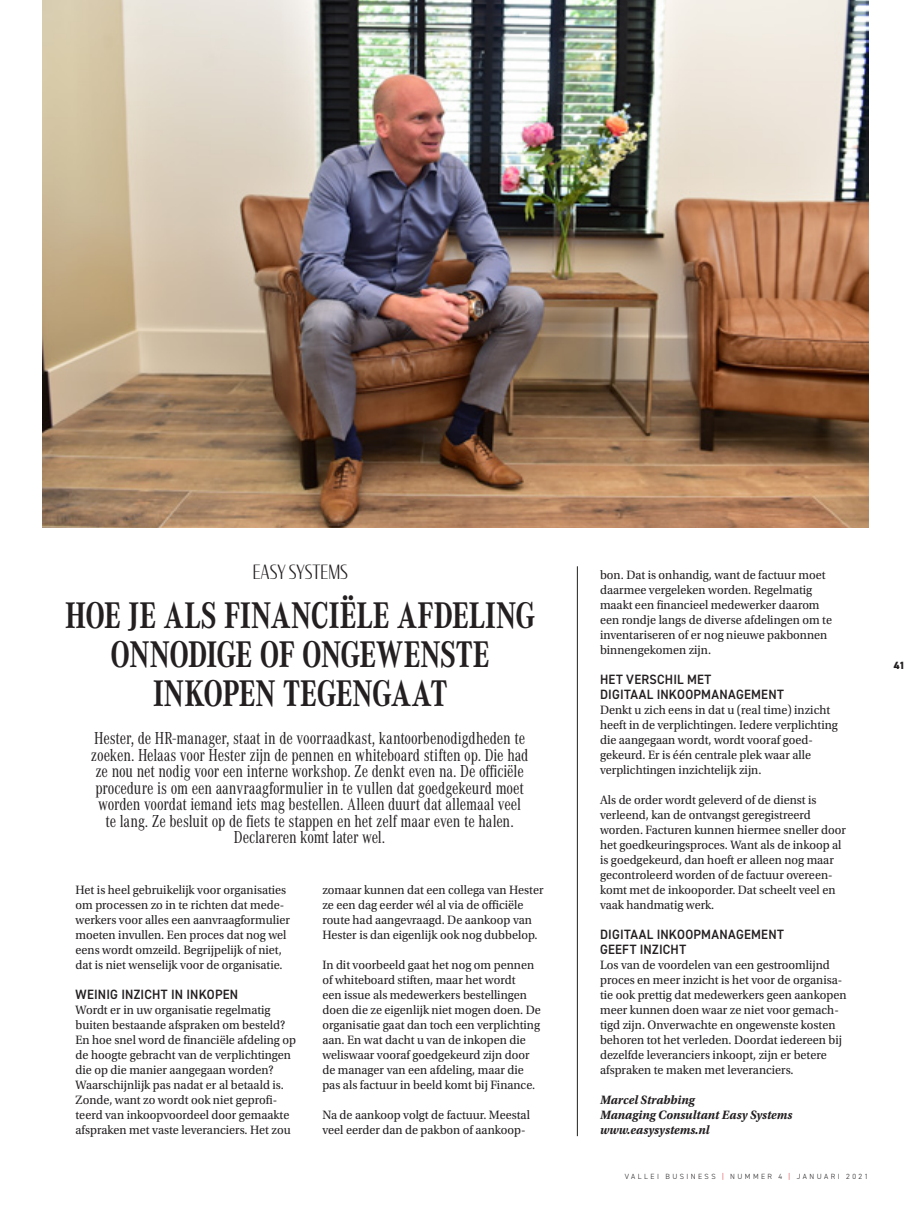
<style>
.page{position:relative;width:915px;height:1212px;background:#fff}
.page>*{position:absolute;margin:0;border:0;box-sizing:border-box;transform-origin:0 0}
.hoofdkop_corporate{font:700 38.4px/39px "Corporate A Cond Pro";letter-spacing:-.01em;color:#231f20;text-align:center;scale:.95 1}
.bijkop{font:300 19.5px "Condor Cond";color:#231f20;scale:.95 1}
.intro_corperate{font:18px/16.5px "Corporate A Cond Pro";letter-spacing:-.01em;color:#231f20;text-align:center;scale:.95 1}
.tussenkop_dinn{font:600 13.5px "DIN2014";letter-spacing:.02em;color:#231f20;scale:.95 1}
.platte_tekst{font:12.75px/15px "Utopia Std";color:#231f20;scale:.96 1}
.platte_tekst-2{font:italic 700 12.75px "Utopia Std";color:#231f20;scale:.96 1}
.t1{font:800 10.5px "DIN2014";color:#231f20}
.t2{font:300 7.5px "DIN2014";letter-spacing:.325em;color:#231f20}
.s1{color:#d81c23}
</style>
<div class="page">
<img style="left:42px;top:0;width:825px;height:527px">
<hr style="left:577px;top:566px;width:1px;height:570px;background:#231f20">
<p class="bijkop" style="left:253px;top:560px;width:101px">EASY SYSTEMS</p>
<p class="hoofdkop_corporate" style="left:65px;top:594px;width:496px">HOE JE ALS FINANCIËLE AFDELING<br>ONNODIGE OF ONGEWENSTE</p>
<p class="hoofdkop_corporate" style="left:153px;top:672px;width:311px">INKOPEN TEGENGAAT</p>
<p class="intro_corperate" style="left:91px;top:729px;width:462px">Hester, de HR-manager, staat in de voorraadkast, kantoorbenodigdheden te zoeken. Helaas voor Hester zijn de pennen en whiteboard stiften op. Die had ze nou net nodig voor een interne workshop. Ze denkt even na. De officiële procedure is om een aanvraagformulier in te vullen dat goedgekeurd moet worden voordat iemand iets mag bestellen. Alleen duurt dat allemaal veel te lang. Ze besluit op de fiets te stappen en het zelf maar even te halen.<br>Declareren komt later wel.</p>
<p class="platte_tekst" style="left:75px;top:883px;width:225px">Het is heel gebruikelijk voor organisaties om processen zo in te richten dat mede&shy;werkers voor alles een aanvraagformulier moeten invullen. Een proces dat nog wel eens wordt omzeild. Begrijpelijk of niet, dat is niet wenselijk voor de organisatie.</p>
<p class="tussenkop_dinn" style="left:76px;top:985px;width:173px">WEINIG INZICHT IN INKOPEN</p>
<p class="platte_tekst" style="left:75px;top:1003px;width:231px">Wordt er in uw organisatie regelmatig buiten bestaande afspraken om besteld?<br>En hoe snel word de financiële afdeling op de hoogte gebracht van de verplichtingen die op die manier aangegaan worden?<br>Waarschijnlijk pas nadat er al betaald is.<br>Zonde, want zo wordt ook niet geprofi&shy;teerd van inkoopvoordeel door gemaakte afspraken met vaste leveranciers. Het zou</p>
<p class="platte_tekst" style="left:322px;top:883px;width:232px">zomaar kunnen dat een collega van Hester ze een dag eerder wél al via de officiële route had aangevraagd. De aankoop van Hester is dan eigenlijk ook nog dubbelop.</p>
<p class="platte_tekst" style="left:322px;top:958px;width:229px">In dit voorbeeld gaat het nog om pennen of whiteboard stiften, maar het wordt<br>een issue als medewerkers bestellingen doen die ze eigenlijk niet mogen doen. De organisatie gaat dan toch een verplichting aan. En wat dacht u van de inkopen die weliswaar vooraf goedgekeurd zijn door de manager van een afdeling, maar die pas als factuur in beeld komt bij Finance.</p>
<p class="platte_tekst" style="left:322px;top:1108px;width:218px">Na de aankoop volgt de factuur. Meestal veel eerder dan de pakbon of aankoop-</p>
<p class="platte_tekst" style="left:600px;top:568px;width:243px">bon. Dat is onhandig, want de factuur moet daarmee vergeleken worden. Regelmatig maakt een financieel medewerker daarom een rondje langs de diverse afdelingen om te inventariseren of er nog nieuwe pakbonnen binnengekomen zijn.</p>
<p class="tussenkop_dinn" style="left:600px;top:670px;width:118px">HET VERSCHIL MET</p>
<p class="tussenkop_dinn" style="left:600px;top:685px;width:195px">DIGITAAL INKOOPMANAGEMENT</p>
<p class="platte_tekst" style="left:600px;top:703px;width:249px">Denkt u zich eens in dat u (real time) inzicht heeft in de verplichtingen. Iedere verplichting die aangegaan wordt, wordt vooraf goed&shy;gekeurd. Er is één centrale plek waar alle verplichtingen inzichtelijk zijn.</p>
<p class="platte_tekst" style="left:600px;top:793px;width:258px">Als de order wordt geleverd of de dienst is verleend, kan de ontvangst geregistreerd worden. Facturen kunnen hiermee sneller door het goedkeuringsproces. Want als de inkoop al is goedgekeurd, dan hoeft er alleen nog maar gecontroleerd worden of de factuur overeen&shy;komt met de inkooporder. Dat scheelt veel en vaak handmatig werk.</p>
<p class="tussenkop_dinn" style="left:600px;top:925px;width:195px">DIGITAAL INKOOPMANAGEMENT</p>
<p class="tussenkop_dinn" style="left:600px;top:940px;width:92px">GEEFT INZICHT</p>
<p class="platte_tekst" style="left:600px;top:958px;width:258px">Los van de voordelen van een gestroomlijnd proces en meer inzicht is het voor de organisa&shy;tie ook prettig dat medewerkers geen aankopen meer kunnen doen waar ze niet voor gemach&shy;tigd zijn. Onverwachte en ongewenste kosten behoren tot het verleden. Doordat iedereen bij dezelfde leveranciers inkoopt, zijn er betere afspraken te maken met leveranciers.</p>
<p class="platte_tekst-2" style="left:600px;top:1092px;width:100px">Marcel Strabbing</p>
<p class="platte_tekst-2" style="left:600px;top:1107px;width:202px">Managing Consultant Easy Systems</p>
<p class="platte_tekst-2" style="left:600px;top:1122px;width:116px">www.easysystems.nl</p>
<p class="t2" style="left:624px;top:1172px;width:245px">VALLEI BUSINESS <span class="s1">|</span> NUMMER 4 <span class="s1">|</span> JANUARI 2021</p>
<p class="t1" style="left:893px;top:658px;width:13px">41</p>
</div>
